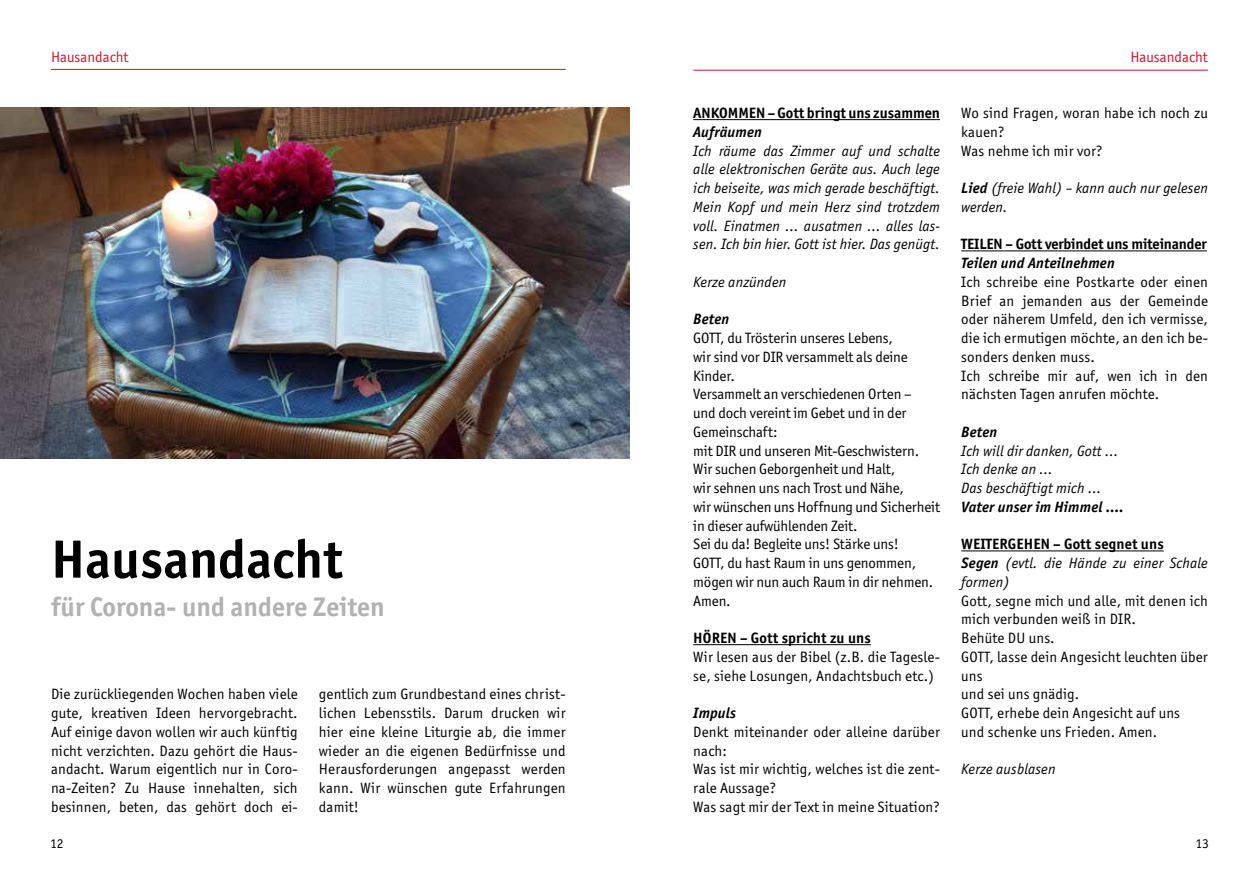
<style>
.page{position:relative;width:1259px;height:893px;background:#fff}
.page>*{position:absolute;margin:0;border:0;box-sizing:border-box;transform-origin:0 0}
.t1{font:700 54px "Officina Sans ITC Std";color:#000}
.t2{font:700 27px "Officina Sans ITC Std";color:#b3b2b2}
.t3{font:15px/18.8px "Officina Sans ITC Std";letter-spacing:.01em;color:#000}
.t4{font:italic 15px/18.8px "Officina Sans ITC Std";letter-spacing:.01em;color:#000}
.t5{font:15px/18.8px "Officina Sans ITC Std";letter-spacing:-.01em;color:#000}
.t6{font:700 15px "Officina Sans ITC Std";color:#000}
.t7{font:italic 700 15px "Officina Sans ITC Std";letter-spacing:.01em;color:#000}
.t8{font:15px "Officina Sans ITC Std";color:#d51130}
.t9{font:13.5px "Officina Sans ITC Std";color:#000}
.s1{font-weight:700}
.s2{font-weight:700;font-style:normal}
</style>
<div class="page">
<hr style="left:51px;top:69px;width:515px;height:1px;background:#d51130">
<hr style="left:693px;top:70px;width:515px;height:1px;background:#d51130">
<hr style="left:693px;top:119px;width:247px;height:1px;background:#000">
<hr style="left:693px;top:644px;width:178px;height:1px;background:#000">
<hr style="left:961px;top:251px;width:245px;height:1px;background:#000">
<hr style="left:961px;top:551px;width:202px;height:1px;background:#000">
<img style="left:0;top:107px;width:629px;height:351px">
<p class="t8" style="left:51px;top:48px;width:79px">Hausandacht</p>
<p class="t8" style="left:1130px;top:48px;width:79px">Hausandacht</p>
<h1 class="t1" style="left:51px;top:526px;width:293px">Hausandacht</h1>
<h2 class="t2" style="left:51px;top:590px;width:335px">für Corona- und andere Zeiten</h2>
<p class="t3" style="left:51px;top:685px;width:248px;text-align:justify">Die zurückliegenden Wochen haben viele gute, kreativen Ideen hervorgebracht.<br>Auf einige davon wollen wir auch künftig nicht verzichten. Dazu gehört die Haus&shy;andacht. Warum eigentlich nur in Coro&shy;na-Zeiten? Zu Hause innehalten, sich besinnen, beten, das gehört doch ei-</p>
<p class="t3" style="left:319px;top:685px;width:248px;text-align:justify">gentlich zum Grundbestand eines christ&shy;lichen Lebensstils. Darum drucken wir hier eine kleine Liturgie ab, die immer wieder an die eigenen Bedürfnisse und Herausforderungen angepasst werden kann. Wir wünschen gute Erfahrungen damit!</p>
<p class="t6" style="left:693px;top:104px;width:248px">ANKOMMEN – Gott bringt uns zusammen</p>
<p class="t7" style="left:693px;top:123px;width:70px">Aufräumen</p>
<p class="t4" style="left:693px;top:141px;width:248px;text-align:justify">Ich räume das Zimmer auf und schalte alle elektronischen Geräte aus. Auch lege ich beiseite, was mich gerade beschäftigt.<br>Mein Kopf und mein Herz sind trotzdem voll. Einatmen … ausatmen … alles las&shy;sen. Ich bin hier. Gott ist hier. Das genügt.</p>
<p class="t4" style="left:693px;top:273px;width:94px">Kerze anzünden</p>
<p class="t7" style="left:693px;top:310px;width:37px">Beten</p>
<p class="t5" style="left:693px;top:329px;width:248px">GOTT, du Trösterin unseres Lebens,<br>wir sind vor DIR versammelt als deine<br>Kinder.<br>Versammelt an verschiedenen Orten –<br>und doch vereint im Gebet und in der<br>Gemeinschaft:<br>mit DIR und unseren Mit-Geschwistern.<br>Wir suchen Geborgenheit und Halt,<br>wir sehnen uns nach Trost und Nähe,<br>wir wünschen uns Hoffnung und Sicherheit in dieser aufwühlenden Zeit.<br>Sei du da! Begleite uns! Stärke uns!<br>GOTT, du hast Raum in uns genommen, mögen wir nun auch Raum in dir nehmen.<br>Amen.</p>
<p class="t6" style="left:693px;top:629px;width:179px">HÖREN – Gott spricht zu uns</p>
<p class="t3" style="left:693px;top:647px;width:248px">Wir lesen aus der Bibel (z.B. die Tagesle&shy;se, siehe Losungen, Andachtsbuch etc.)</p>
<p class="t7" style="left:693px;top:704px;width:44px">Impuls</p>
<p class="t3" style="left:693px;top:722px;width:248px">Denkt miteinander oder alleine darüber nach:<br>Was ist mir wichtig, welches ist die zent&shy;rale Aussage?<br>Was sagt mir der Text in meine Situation?</p>
<p class="t3" style="left:961px;top:104px;width:248px">Wo sind Fragen, woran habe ich noch zu kauen?<br>Was nehme ich mir vor?</p>
<p class="t4" style="left:961px;top:179px;width:248px"><span class="s1">Lied</span> (freie Wahl) – kann auch nur gelesen werden.</p>
<p class="t6" style="left:961px;top:235px;width:247px">TEILEN – Gott verbindet uns miteinander</p>
<p class="t7" style="left:961px;top:254px;width:155px">Teilen und Anteilnehmen</p>
<p class="t3" style="left:961px;top:272px;width:248px">Ich schreibe eine Postkarte oder einen Brief an jemanden aus der Gemeinde oder näherem Umfeld, den ich vermisse, die ich ermutigen möchte, an den ich be&shy;sonders denken muss.<br>Ich schreibe mir auf, wen ich in den nächsten Tagen anrufen möchte.</p>
<p class="t7" style="left:961px;top:423px;width:37px">Beten</p>
<p class="t4" style="left:961px;top:441px;width:159px">Ich will dir danken, Gott …<br>Ich denke an …<br>Das beschäftigt mich …</p>
<p class="t7" style="left:961px;top:498px;width:164px">Vater unser im Himmel ….</p>
<p class="t4" style="left:961px;top:535px;width:248px"><span class="s2">WEITERGEHEN – Gott segnet uns<br></span><span class="s1">Segen</span> (evtl. die Hände zu einer Schale formen)</p>
<p class="t3" style="left:961px;top:591px;width:248px">Gott, segne mich und alle, mit denen ich mich verbunden weiß in DIR.<br>Behüte DU uns.<br>GOTT, lasse dein Angesicht leuchten über uns<br>und sei uns gnädig.<br>GOTT, erhebe dein Angesicht auf uns<br>und schenke uns Frieden. Amen.</p>
<p class="t4" style="left:961px;top:760px;width:96px">Kerze ausblasen</p>
<p class="t9" style="left:50px;top:836px;width:15px">12</p>
<p class="t9" style="left:1195px;top:836px;width:15px">13</p>
</div>
